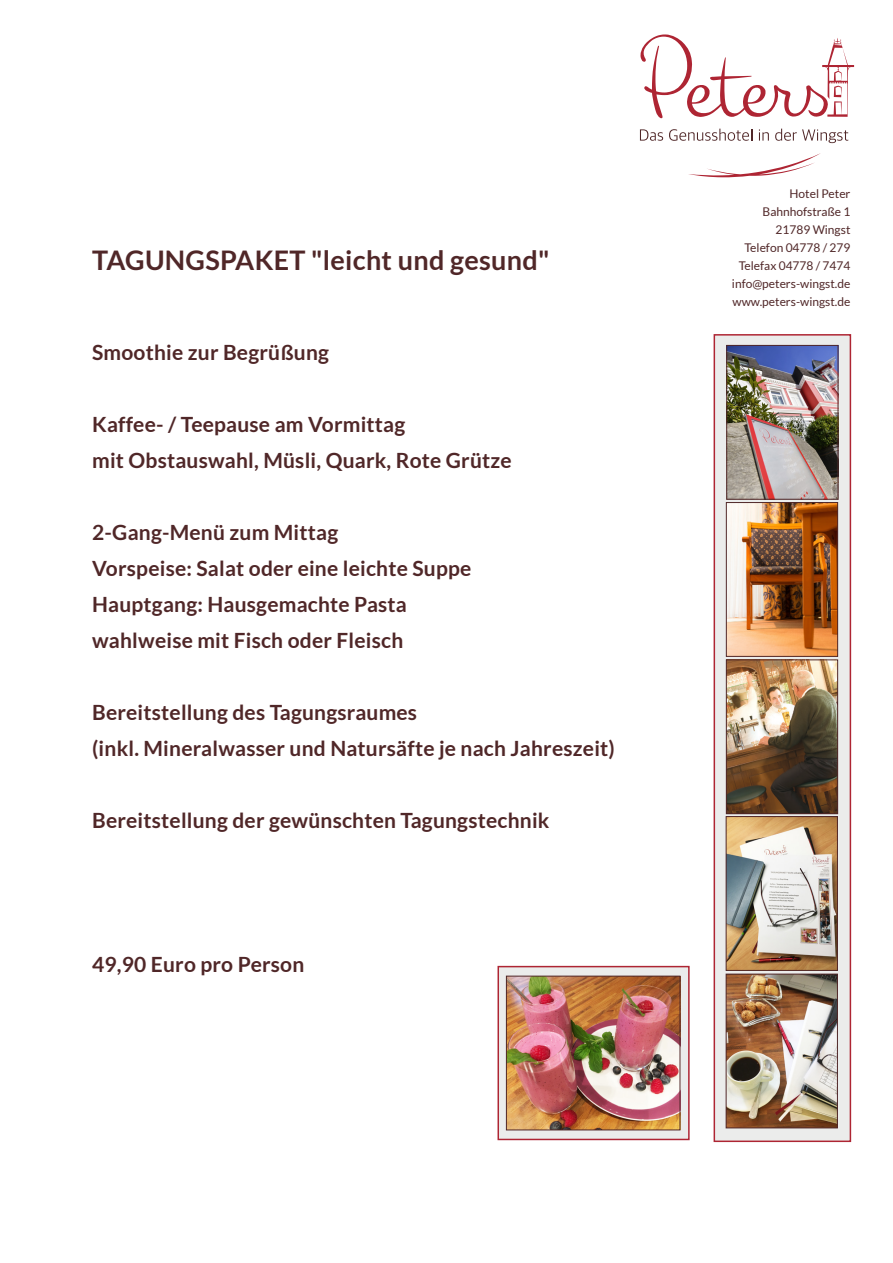
<style>
.page{position:relative;width:893px;height:1263px;background:#fff}
.page>*{position:absolute;margin:0;border:0;box-sizing:border-box;transform-origin:0 0}
.t1{font:700 27px "Lato";letter-spacing:.01em;color:#502728}
.t2{font:700 21px "Lato";letter-spacing:.01em;color:#502728}
.t3{font:12px "Lato";color:#502728}
</style>
<div class="page">
<svg style="left:640px;top:129px;width:23px;height:12px"></svg>
<svg style="left:669px;top:129px;width:83px;height:12px"></svg>
<svg style="left:759px;top:129px;width:10px;height:12px"></svg>
<svg style="left:775px;top:129px;width:73px;height:14px"></svg>
<svg style="left:688px;top:153px;width:133px;height:24px"></svg>
<svg style="left:640px;top:34px;width:214px;height:84px"></svg>
<div style="left:497px;top:966px;width:193px;height:174px;background:#ebeceb;border:2px solid #ae2533"></div>
<img style="left:508px;top:978px;width:170px;height:150px">
<div style="left:506px;top:976px;width:174px;height:154px;border:1px solid #502728"></div>
<div style="left:714px;top:334px;width:137px;height:808px;background:#ebeceb;border:2px solid #ae2533"></div>
<img style="left:728px;top:347px;width:108px;height:151px">
<div style="left:726px;top:345px;width:112px;height:155px;border:1px solid #502728"></div>
<img style="left:728px;top:504px;width:108px;height:151px">
<div style="left:726px;top:502px;width:112px;height:155px;border:1px solid #502728"></div>
<img style="left:728px;top:661px;width:108px;height:151px">
<div style="left:726px;top:659px;width:112px;height:155px;border:1px solid #502728"></div>
<img style="left:728px;top:818px;width:108px;height:151px">
<div style="left:726px;top:816px;width:112px;height:155px;border:1px solid #502728"></div>
<img style="left:728px;top:976px;width:108px;height:150px">
<div style="left:726px;top:974px;width:112px;height:154px;border:1px solid #502728"></div>
<p class="t1" style="left:92px;top:245px;width:459px">TAGUNGSPAKET "leicht und gesund"</p>
<p class="t2" style="left:92px;top:340px;width:238px">Smoothie zur Begrüßung</p>
<p class="t2" style="left:92px;top:412px;width:315px">Kaffee- / Teepause am Vormittag</p>
<p class="t2" style="left:92px;top:448px;width:421px">mit Obstauswahl, Müsli, Quark, Rote Grütze</p>
<p class="t2" style="left:92px;top:520px;width:248px">2-Gang-Menü zum Mittag</p>
<p class="t2" style="left:92px;top:556px;width:381px">Vorspeise: Salat oder eine leichte Suppe</p>
<p class="t2" style="left:92px;top:592px;width:316px">Hauptgang: Hausgemachte Pasta</p>
<p class="t2" style="left:92px;top:628px;width:313px">wahlweise mit Fisch oder Fleisch</p>
<p class="t2" style="left:92px;top:700px;width:327px">Bereitstellung des Tagungsraumes</p>
<p class="t2" style="left:92px;top:736px;width:524px">(inkl. Mineralwasser und Natursäfte je nach Jahreszeit)</p>
<p class="t2" style="left:92px;top:808px;width:459px">Bereitstellung der gewünschten Tagungstechnik</p>
<p class="t2" style="left:92px;top:952px;width:214px">49,90 Euro pro Person</p>
<p class="t3" style="left:789px;top:187px;width:62px">Hotel Peter</p>
<p class="t3" style="left:763px;top:205px;width:89px">Bahnhofstraße 1</p>
<p class="t3" style="left:775px;top:223px;width:76px">21789 Wingst</p>
<p class="t3" style="left:744px;top:241px;width:107px">Telefon 04778 / 279</p>
<p class="t3" style="left:739px;top:259px;width:113px">Telefax 04778 / 7474</p>
<p class="t3" style="left:732px;top:277px;width:120px">info@peters-wingst.de</p>
<p class="t3" style="left:732px;top:295px;width:119px">www.peters-wingst.de</p>
</div>
